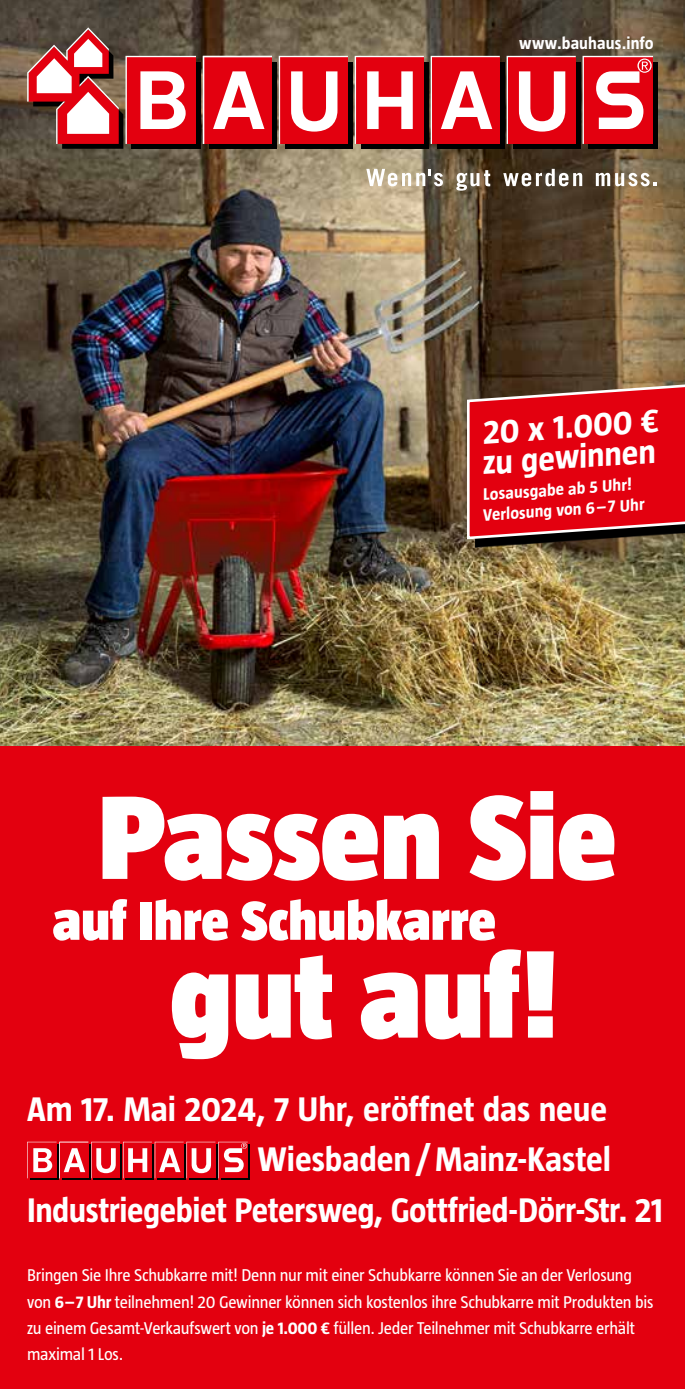
<style>
.page{position:relative;width:685px;height:1389px;background:#fff}
.page>*{position:absolute;margin:0;border:0;box-sizing:border-box;transform-origin:0 0}
.t1{font:900 121.8px/158.7px "Taz";color:#fff;text-align:center}
.t2{font:900 56.18px "Taz";color:#fff}
.t3{font:700 35px "Taz";letter-spacing:-.005em;color:#fff}
.t4{font:700 34.3px/30.4px "Taz";color:#fff}
.t5{font:17.5px/26.2px "Taz";letter-spacing:-.015em;color:#fff}
.t6{font:700 17.32px "Taz";letter-spacing:.01em;color:#fff}
.t7{font:700 17.15px/20.5px "Taz";color:#fff}
.s1{font-weight:700}
</style>
<div class="page">
<img style="left:0;top:0;width:685px;height:747px">
<svg style="left:475px;top:541px;width:210px;height:6px"></svg>
<svg style="left:465px;top:381px;width:220px;height:160px;background:#cd121b"></svg>
<div style="left:0;top:747px;width:685px;height:642px;background:#e3000f"></div>
<div style="left:62px;top:1144px;width:28px;height:36px;background:#000"></div>
<div style="left:221px;top:1144px;width:29px;height:36px;background:#000"></div>
<div style="left:125px;top:1144px;width:29px;height:36px;background:#000"></div>
<div style="left:157px;top:1144px;width:29px;height:36px;background:#000"></div>
<div style="left:30px;top:1144px;width:29px;height:36px;background:#000"></div>
<div style="left:94px;top:1144px;width:28px;height:36px;background:#000"></div>
<div style="left:189px;top:1144px;width:28px;height:36px;background:#000"></div>
<svg style="left:27px;top:1142px;width:221px;height:36px;background:#de434d"></svg>
<div style="left:209px;top:62px;width:68px;height:87px;background:#000"></div>
<div style="left:588px;top:62px;width:69px;height:87px;background:#000"></div>
<div style="left:361px;top:62px;width:67px;height:87px;background:#000"></div>
<div style="left:436px;top:62px;width:68px;height:87px;background:#000"></div>
<div style="left:132px;top:62px;width:69px;height:87px;background:#000"></div>
<div style="left:285px;top:62px;width:67px;height:87px;background:#000"></div>
<div style="left:512px;top:62px;width:68px;height:87px;background:#000"></div>
<svg style="left:366px;top:169px;width:77px;height:17px"></svg>
<svg style="left:456px;top:170px;width:34px;height:21px"></svg>
<svg style="left:503px;top:169px;width:79px;height:17px"></svg>
<svg style="left:595px;top:173px;width:61px;height:13px"></svg>
<svg style="left:27px;top:27px;width:169px;height:122px"></svg>
<svg style="left:203px;top:56px;width:69px;height:88px;background:#ea434e"></svg>
<svg style="left:279px;top:56px;width:69px;height:88px;background:#ea4651"></svg>
<svg style="left:354px;top:56px;width:70px;height:88px;background:#e94953"></svg>
<svg style="left:430px;top:56px;width:69px;height:88px;background:#e8434e"></svg>
<svg style="left:506px;top:56px;width:69px;height:88px;background:#e94752"></svg>
<svg style="left:582px;top:56px;width:71px;height:88px;background:#ea4d57"></svg>
<p class="t6" style="left:519px;top:33px;width:136px">www.bauhaus.info</p>
<h3 class="t4" style="left:479px;top:417px;width:181px;rotate:-4deg">20 x 1.000 € zu gewinnen</h3>
<p class="t7" style="left:480px;top:484px;width:163px;rotate:-4deg">Losausgabe ab 5 Uhr!<br>Verlosung von 6–7 Uhr</p>
<h1 class="t1" style="left:98px;top:757px;width:520px">Passen Sie gut auf!</h1>
<h2 class="t2" style="left:53px;top:889px;width:445px">auf Ihre Schubkarre</h2>
<h3 class="t3" style="left:27px;top:1090px;width:581px">Am 17. Mai 2024, 7 Uhr, eröffnet das neue</h3>
<h3 class="t3" style="left:258px;top:1140px;width:354px">Wiesbaden/Mainz-Kastel</h3>
<h3 class="t3" style="left:27px;top:1190px;width:637px">Industriegebiet Petersweg, Gottfried-Dörr-Str. 21</h3>
<p class="t5" style="left:27px;top:1262px;width:628px">Bringen Sie Ihre Schubkarre mit! Denn nur mit einer Schubkarre können Sie an der Verlosung von <span class="s1">6–7 Uhr</span> teilnehmen! 20 Gewinner können sich kostenlos ihre Schubkarre mit Produkten bis zu einem Gesamt-Verkaufswert von <span class="s1">je 1.000 €</span> füllen. Jeder Teilnehmer mit Schubkarre erhält maximal 1 Los.</p>
</div>
